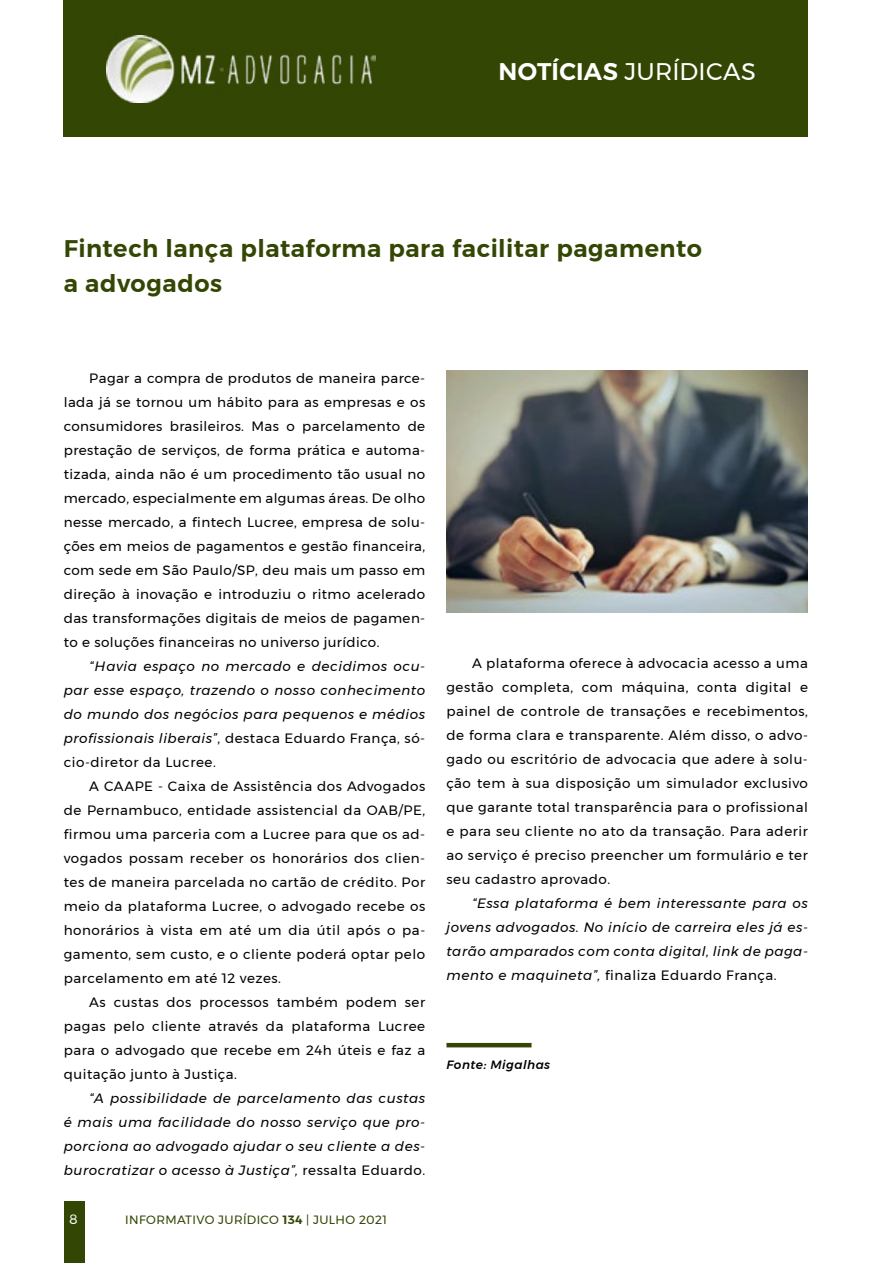
<style>
.page{position:relative;width:893px;height:1263px;background:#fff}
.page>*{position:absolute;margin:0;border:0;box-sizing:border-box;transform-origin:0 0}
.t1{font:600 24px/34.5px "Montserrat";letter-spacing:.02em;color:#344603}
.t2{font:24px "Montserrat";letter-spacing:.01em;color:#fff}
.t3{font:13.5px/24px "Montserrat";letter-spacing:.04em;color:#000;text-align:justify}
.t4{font:italic 13.5px/24px "Montserrat";letter-spacing:.04em;color:#000;text-align:justify}
.t5{font:13.5px "Montserrat";color:#fff}
.t6{font:12px "Montserrat";letter-spacing:.03em;color:#344603}
.t7{font:italic 500 12px "Montserrat";letter-spacing:.04em;color:#000}
.s1{font-weight:600}
.s2{font-style:normal}
</style>
<div class="page">
<div style="left:64px;top:1201px;width:21px;height:62px;background:#344603"></div>
<div style="left:64px;top:0;width:744px;height:136px;background:#344603"></div>
<img style="left:106px;top:36px;width:269px;height:67px">
<hr style="left:446px;top:1043px;width:85px;height:4px;background:#344603">
<img style="left:446px;top:371px;width:362px;height:241px">
<h1 class="t2" style="left:498px;top:53px;width:259px"><span class="s1">NOTÍCIAS</span> JURÍDICAS</h1>
<h1 class="t1" style="left:64px;top:231px;width:640px">Fintech lança plataforma para facilitar pagamento a advogados</h1>
<p class="t3" style="left:64px;top:366px;width:363px;text-indent:26px">Pagar a compra de produtos de maneira parce&shy;lada já se tornou um hábito para as empresas e os consumidores brasileiros. Mas o parcelamento de prestação de serviços, de forma prática e automa&shy;tizada, ainda não é um procedimento tão usual no mercado, especialmente em algumas áreas. De olho nesse mercado, a fintech Lucree, empresa de solu&shy;ções em meios de pagamentos e gestão financeira, com sede em São Paulo/SP, deu mais um passo em direção à inovação e introduziu o ritmo acelerado das transformações digitais de meios de pagamen&shy;to e soluções financeiras no universo jurídico.</p>
<p class="t4" style="left:64px;top:654px;width:363px;text-indent:26px">“Havia espaço no mercado e decidimos ocu&shy;par esse espaço, trazendo o nosso conhecimento do mundo dos negócios para pequenos e médios profissionais liberais”<span class="s2">, destaca Eduardo França, só&shy;cio-diretor da Lucree.</span></p>
<p class="t3" style="left:64px;top:774px;width:363px;text-indent:26px">A CAAPE - Caixa de Assistência dos Advogados de Pernambuco, entidade assistencial da OAB/PE, firmou uma parceria com a Lucree para que os ad&shy;vogados possam receber os honorários dos clien&shy;tes de maneira parcelada no cartão de crédito. Por meio da plataforma Lucree, o advogado recebe os honorários à vista em até um dia útil após o pa&shy;gamento, sem custo, e o cliente poderá optar pelo parcelamento em até 12 vezes.</p>
<p class="t3" style="left:64px;top:990px;width:363px;text-indent:26px">As custas dos processos também podem ser pagas pelo cliente através da plataforma Lucree para o advogado que recebe em 24h úteis e faz a quitação junto à Justiça.</p>
<p class="t4" style="left:64px;top:1086px;width:363px;text-indent:26px">“A possibilidade de parcelamento das custas é mais uma facilidade do nosso serviço que pro&shy;porciona ao advogado ajudar o seu cliente a des&shy;burocratizar o acesso à Justiça”, <span class="s2">ressalta Eduardo.</span></p>
<p class="t5" style="left:69px;top:1208px;width:10px">8</p>
<p class="t6" style="left:125px;top:1210px;width:263px">INFORMATIVO JURÍDICO <span class="s1">134</span> | JULHO 2021</p>
<p class="t3" style="left:446px;top:651px;width:363px;text-indent:26px">A plataforma oferece à advocacia acesso a uma gestão completa, com máquina, conta digital e painel de controle de transações e recebimentos, de forma clara e transparente. Além disso, o advo&shy;gado ou escritório de advocacia que adere à solu&shy;ção tem à sua disposição um simulador exclusivo que garante total transparência para o profissional e para seu cliente no ato da transação. Para aderir ao serviço é preciso preencher um formulário e ter seu cadastro aprovado.</p>
<p class="t4" style="left:446px;top:891px;width:363px;text-indent:26px">“Essa plataforma é bem interessante para os jovens advogados. No início de carreira eles já es&shy;tarão amparados com conta digital, link de paga&shy;mento e maquineta”, <span class="s2">finaliza Eduardo França.</span></p>
<p class="t7" style="left:446px;top:1055px;width:105px">Fonte: Migalhas</p>
</div>
